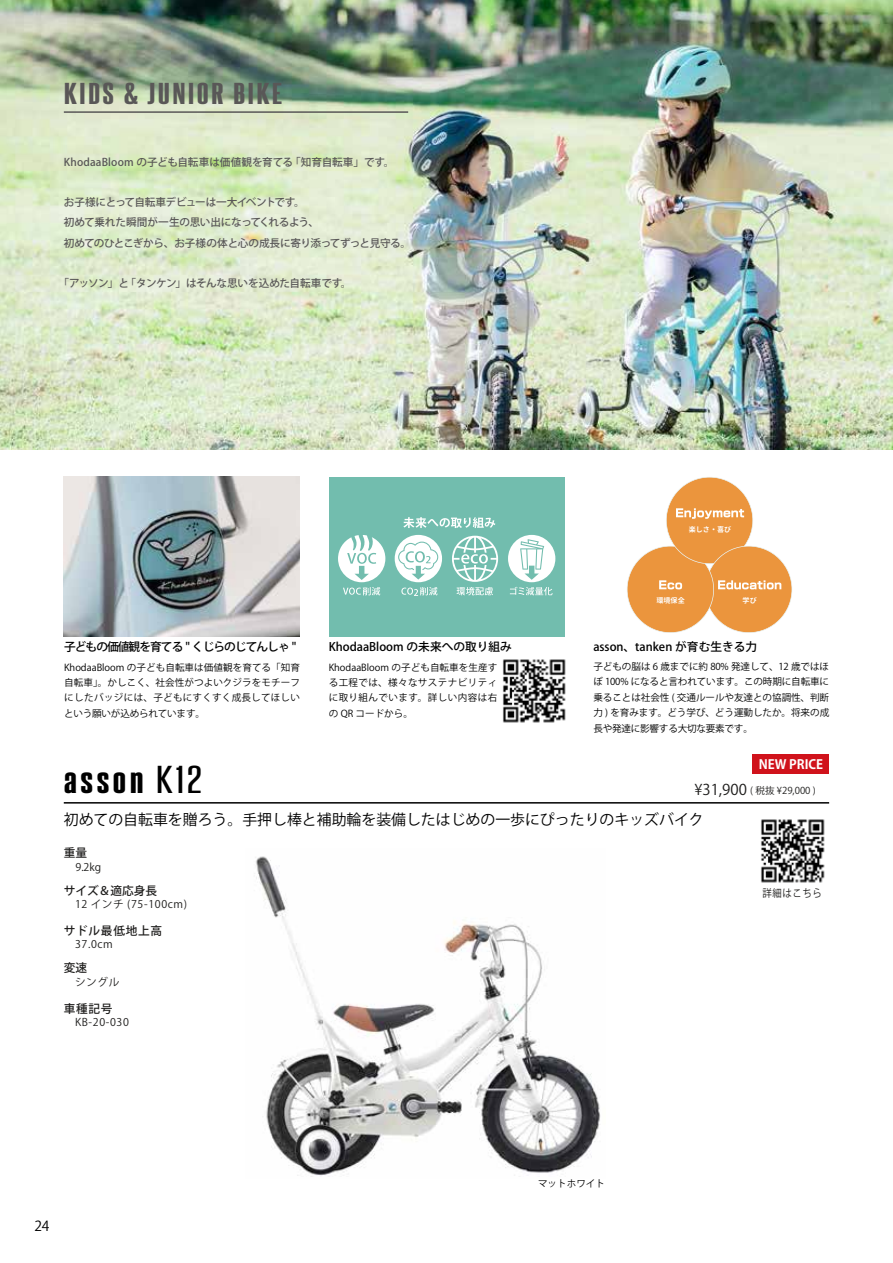
<style>
.page{position:relative;width:893px;height:1263px;background:#fff}
.page>*{position:absolute;margin:0;border:0;box-sizing:border-box;transform-origin:0 0}
.t1{font:33.45px "Steelfish Eb";letter-spacing:.06em;color:#000;scale:1.43 1}
.t2{font:26.1px "Steelfish Eb";letter-spacing:.06em;color:#595757;scale:1.43 1}
.t3{font:14.85px "Koz Go Pro";color:#000}
.t4{font:13.8px "Koz Go Pro";color:#000}
.t5{font:700 12.75px "Koz Go Pro";color:#fff}
.t6{font:500 11.7px "Koz Go Pro";color:#000}
.t7{font:500 11.7px "Koz Go Pro";letter-spacing:.06em;color:#1f1e1d}
.t8{font:500 11.7px "Koz Go Pro";letter-spacing:-.08em;color:#000}
.t9{font:500 10.65px/20.2px "Koz Go Pro";letter-spacing:-.02em;color:#595757}
.t10{font:10.65px "Koz Go Pro";letter-spacing:.06em;color:#1f1e1d}
.t11{font:500 10.65px "Koz Go Pro";letter-spacing:.01em;color:#595757}
.t12{font:500 10.65px "Koz Go Pro";letter-spacing:-.04em;color:#595757}
.t13{font:10.65px "Koz Go Pro";letter-spacing:.06em;color:#1f1e1d;scale:.89 1}
.t14{font:9.6px/15.5px "Koz Go Pro";color:#000;text-align:justify}
.t15{font:9.6px "Koz Go Pro";color:#1f1e1d}
.t16{font:700 7.05px "Gen Jyuu Gothic";color:#fff}
.s1{font-family:"Steelfish Rg"}
.s2{font-size:14.85px}
</style>
<div class="page">
<img style="left:502px;top:659px;width:64px;height:64px">
<img style="left:0;top:0;width:893px;height:449px">
<hr style="left:64px;top:111px;width:344px;height:2px;background:#595757">
<img style="left:255px;top:856px;width:346px;height:321px">
<hr style="left:64px;top:802px;width:765px;height:1px;background:#000">
<img style="left:761px;top:819px;width:64px;height:64px">
<img style="left:64px;top:477px;width:236px;height:159px">
<svg style="left:627px;top:477px;width:165px;height:156px"></svg>
<div style="left:329px;top:477px;width:236px;height:159px;background:#72bdae"></div>
<svg style="left:403px;top:517px;width:92px;height:11px"></svg>
<svg style="left:338px;top:535px;width:47px;height:60px"></svg>
<svg style="left:452px;top:536px;width:46px;height:59px"></svg>
<svg style="left:508px;top:535px;width:47px;height:60px"></svg>
<svg style="left:395px;top:535px;width:47px;height:61px"></svg>
<div style="left:753px;top:755px;width:76px;height:19px;background:#d0121b"></div>
<h2 class="t2" style="left:64px;top:74px;width:154px">KIDS &amp; JUNIOR BIKE</h2>
<p class="t11" style="left:64px;top:155px;width:332px">KhodaaBloom の子ども自転車は価値観を育てる「知育自転車」です。</p>
<p class="t9" style="left:64px;top:193px;width:349px">お子様にとって自転車デビューは一大イベントです。<br>初めて乗れた瞬間が一生の思い出になってくれるよう、<br>初めてのひとこぎから、お子様の体と心の成長に寄り添ってずっと見守る。</p>
<p class="t12" style="left:59px;top:276px;width:294px">「アッソン」と「タンケン」はそんな思いを込めた自転車です。</p>
<p class="t16" style="left:689px;top:524px;width:44px">楽しさ・喜び</p>
<p class="t8" style="left:64px;top:640px;width:234px">子どもの価値観を育てる " くじらのじてんしゃ "</p>
<p class="t14" style="left:64px;top:659px;width:237px">KhodaaBloom の子ども自転車は価値観を育てる「知育自転車」。かしこく、社会性がつよいクジラをモチーフにしたバッジには、子どもにすくすく成長してほしいという願いが込められています。</p>
<p class="t6" style="left:329px;top:640px;width:185px">KhodaaBloom の未来への取り組み</p>
<p class="t14" style="left:329px;top:659px;width:170px">KhodaaBloom の子ども自転車を生産する工程では、様々なサステナビリティに取り組んでいます。詳しい内容は右の QR コードから。</p>
<p class="t16" style="left:656px;top:595px;width:30px">環境保全</p>
<p class="t16" style="left:743px;top:595px;width:16px">学び</p>
<p class="t6" style="left:593px;top:639px;width:165px">asson、tanken が育む生きる力</p>
<p class="t14" style="left:593px;top:659px;width:237px">子どもの脳は 6 歳までに約 80% 発達して、12 歳ではほぼ 100% になると言われています。この時期に自転車に乗ることは社会性 ( 交通ルールや友達との協調性、判断力 ) を育みます。どう学び、どう運動したか。将来の成長や発達に影響する大切な要素です。</p>
<h3 class="t5" style="left:759px;top:756px;width:66px">NEW PRICE</h3>
<h1 class="t1" style="left:64px;top:755px;width:98px">asson <span class="s1">K12</span></h1>
<h3 class="t3" style="left:64px;top:810px;width:641px">初めての自転車を贈ろう。手押し棒と補助輪を装備したはじめの一歩にぴったりのキッズバイク</h3>
<p class="t7" style="left:64px;top:845px;width:25px">重量</p>
<p class="t10" style="left:75px;top:860px;width:27px">9.2kg</p>
<p class="t7" style="left:64px;top:883px;width:95px">サイズ＆適応身長</p>
<p class="t10" style="left:64px;top:897px;width:125px">　12 インチ (75-100cm)</p>
<p class="t7" style="left:64px;top:923px;width:100px">サドル最低地上高</p>
<p class="t10" style="left:64px;top:937px;width:51px">　37.0cm</p>
<p class="t7" style="left:64px;top:960px;width:25px">変速</p>
<p class="t10" style="left:64px;top:975px;width:57px">　シングル</p>
<p class="t7" style="left:64px;top:1001px;width:50px">車種記号</p>
<p class="t10" style="left:64px;top:1016px;width:67px">　KB-20-030</p>
<p class="t15" style="left:694px;top:784px;width:123px"><span class="s2">¥31,900</span> ( 税抜 ¥29,000 )</p>
<p class="t13" style="left:762px;top:886px;width:68px">詳細はこちら</p>
<h3 class="t4" style="left:34px;top:1216px;width:17px">24</h3>
<p class="t14" style="left:538px;top:1176px;width:68px">マットホワイト</p>
</div>
